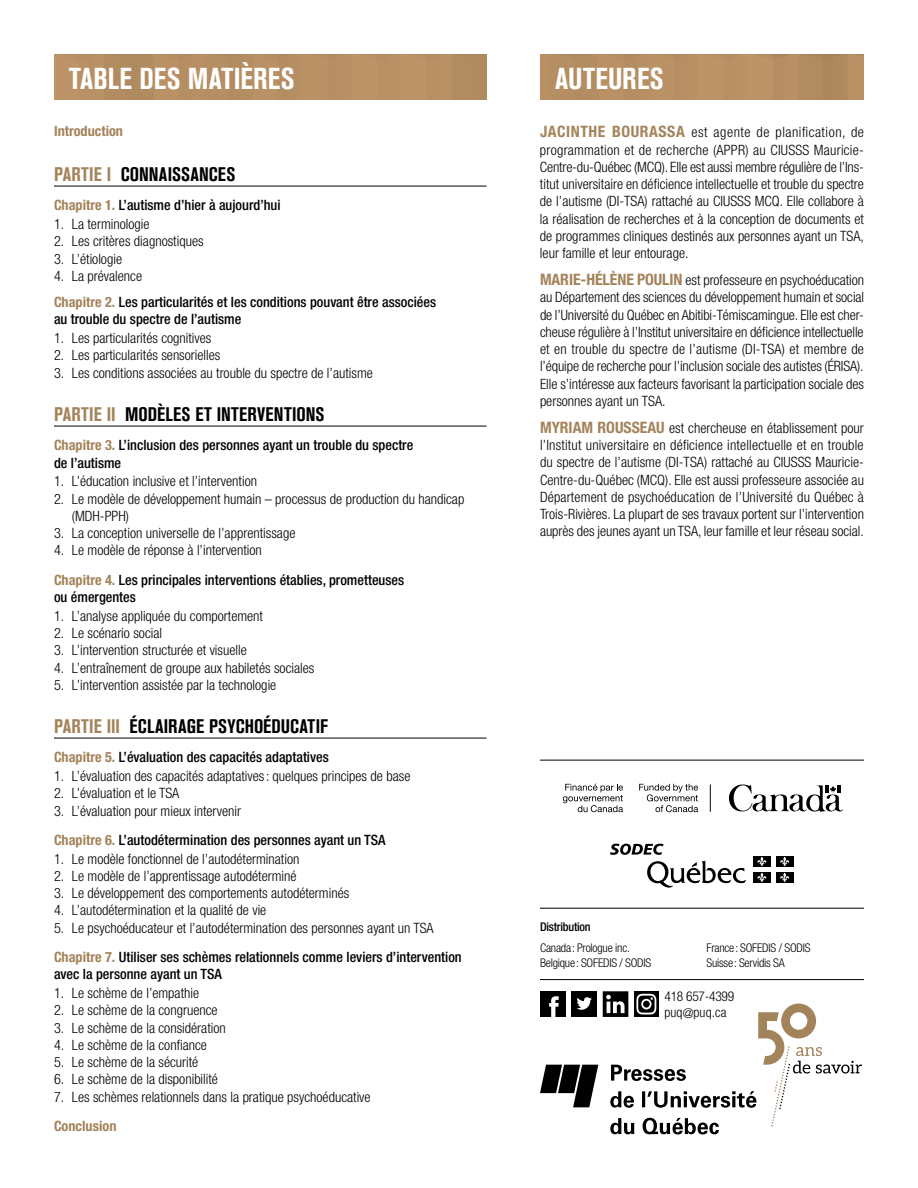
<style>
.page{position:relative;width:918px;height:1188px;background:#fff}
.page>*{position:absolute;margin:0;border:0;box-sizing:border-box;transform-origin:0 0}
.t1{font:700 condensed 30px "Akzidenz Grotesk BE";letter-spacing:.01em;color:#fff}
.t2{font:700 condensed 19.5px "Akzidenz Grotesk BE";letter-spacing:.01em;color:#000}
.t3{font:300 condensed 14.25px/17.2px "Helvetica Neue";color:#000;text-align:justify}
.t4{font:500 condensed 14.25px/29.2px "Helvetica Neue";color:#000}
.t5{font:700 condensed 14.25px "Helvetica Neue";color:#a3835a}
.t6{font:300 condensed 13.5px/15.9px "Helvetica Neue";letter-spacing:-.02em;color:#000}
.t7{font:300 condensed 12px/15px "Helvetica Neue";letter-spacing:-.02em;color:#000}
.t8{font:500 condensed 12px "Helvetica Neue";letter-spacing:-.02em;color:#000}
.s1{color:#a3835a}
.s2{font-weight:700;color:#a3835a}
.s3{font-weight:300}
.s4{font-weight:500}
.s5{font-weight:700;font-size:15.75px;color:#a3835a}
</style>
<div class="page">
<div style="left:54px;top:55px;width:433px;height:45px;background:#b89064"></div>
<div style="left:540px;top:55px;width:324px;height:45px;background:#b78f63"></div>
<hr style="left:540px;top:979px;width:324px;height:1px;background:#000">
<svg style="left:540px;top:991px;width:322px;height:143px"></svg>
<hr style="left:540px;top:908px;width:324px;height:1px;background:#000">
<hr style="left:540px;top:760px;width:324px;height:1px;background:#000">
<svg style="left:729px;top:784px;width:114px;height:28px"></svg>
<svg style="left:563px;top:784px;width:60px;height:28px"></svg>
<svg style="left:639px;top:784px;width:59px;height:28px"></svg>
<svg style="left:710px;top:784px;width:1px;height:28px"></svg>
<svg style="left:647px;top:861px;width:99px;height:27px"></svg>
<div style="left:753px;top:856px;width:18px;height:11px;background:#000"></div>
<svg style="left:757px;top:857px;width:10px;height:9px"></svg>
<div style="left:776px;top:856px;width:17px;height:11px;background:#000"></div>
<svg style="left:780px;top:857px;width:9px;height:9px"></svg>
<div style="left:753px;top:872px;width:18px;height:11px;background:#000"></div>
<svg style="left:757px;top:873px;width:10px;height:9px"></svg>
<div style="left:776px;top:872px;width:17px;height:11px;background:#000"></div>
<svg style="left:780px;top:873px;width:9px;height:9px"></svg>
<svg style="left:610px;top:844px;width:54px;height:11px"></svg>
<hr style="left:54px;top:186px;width:433px;height:1px;background:#000">
<hr style="left:54px;top:426px;width:433px;height:1px;background:#000">
<hr style="left:54px;top:738px;width:433px;height:1px;background:#000">
<h1 class="t1" style="left:69px;top:61px;width:227px">TABLE DES MATIÈRES</h1>
<p class="t5" style="left:54px;top:123px;width:71px">Introduction</p>
<h2 class="t2" style="left:54px;top:163px;width:183px"><span class="s1">PARTIE I</span> CONNAISSANCES</h2>
<p class="t4" style="left:54px;top:191px;width:228px"><span class="s2">Chapitre 1.</span> L’autisme d’hier à aujourd’hui</p>
<p class="t3" style="left:54px;top:215px;width:97px">1. La terminologie</p>
<p class="t3" style="left:54px;top:233px;width:151px">2. Les critères diagnostiques</p>
<p class="t3" style="left:54px;top:250px;width:70px">3. L’étiologie</p>
<p class="t4" style="left:54px;top:263px;width:384px;line-height:26.2px"><span class="s3">4. La prévalence<br></span><span class="s2">Chapitre 2.</span> Les particularités et les conditions pouvant être associées</p>
<p class="t4" style="left:54px;top:305px;width:189px">au trouble du spectre de l’autisme</p>
<p class="t3" style="left:54px;top:329px;width:159px">1. Les particularités cognitives</p>
<p class="t3" style="left:54px;top:347px;width:168px">2. Les particularités sensorielles</p>
<p class="t3" style="left:54px;top:364px;width:320px">3. Les conditions associées au trouble du spectre de l’autisme</p>
<h2 class="t2" style="left:54px;top:403px;width:272px"><span class="s1">PARTIE II</span> MODÈLES ET INTERVENTIONS</h2>
<p class="t4" style="left:54px;top:437px;width:361px;line-height:17.2px"><span class="s2">Chapitre 3.</span> L’inclusion des personnes ayant un trouble du spectre de l’autisme</p>
<p class="t3" style="left:54px;top:473px;width:205px">1. L’éducation inclusive et l’intervention</p>
<p class="t3" style="left:72px;top:490px;width:394px;text-indent:-18px">2. Le modèle de développement humain – processus de production du handicap (MDH-PPH)</p>
<p class="t3" style="left:54px;top:524px;width:243px">3. La conception universelle de l’apprentissage</p>
<p class="t4" style="left:54px;top:536px;width:352px"><span class="s3">4. Le modèle de réponse à l’intervention<br></span><span class="s2">Chapitre 4.</span> Les principales interventions établies, prometteuses</p>
<p class="t4" style="left:54px;top:582px;width:83px">ou émergentes</p>
<p class="t3" style="left:54px;top:607px;width:211px">1. L’analyse appliquée du comportement</p>
<p class="t3" style="left:54px;top:624px;width:110px">2. Le scénario social</p>
<p class="t3" style="left:54px;top:641px;width:194px">3. L’intervention structurée et visuelle</p>
<p class="t3" style="left:54px;top:659px;width:262px">4. L’entraînement de groupe aux habiletés sociales</p>
<p class="t3" style="left:54px;top:676px;width:224px">5. L’intervention assistée par la technologie</p>
<h2 class="t2" style="left:54px;top:715px;width:275px"><span class="s1">PARTIE III</span> ÉCLAIRAGE PSYCHOÉDUCATIF</h2>
<p class="t4" style="left:54px;top:743px;width:276px"><span class="s2">Chapitre 5.</span> L’évaluation des capacités adaptatives</p>
<p class="t3" style="left:54px;top:767px;width:358px">1. L’évaluation des capacités adaptatives: quelques principes de base</p>
<p class="t3" style="left:54px;top:785px;width:127px">2. L’évaluation et le TSA</p>
<p class="t4" style="left:54px;top:796px;width:333px"><span class="s3">3. L’évaluation pour mieux intervenir<br></span><span class="s2">Chapitre 6.</span> L’autodétermination des personnes ayant un TSA</p>
<p class="t3" style="left:54px;top:850px;width:247px">1. Le modèle fonctionnel de l’autodétermination</p>
<p class="t3" style="left:54px;top:867px;width:244px">2. Le modèle de l’apprentissage autodéterminé</p>
<p class="t3" style="left:54px;top:884px;width:297px">3. Le développement des comportements autodéterminés</p>
<p class="t3" style="left:54px;top:902px;width:214px">4. L’autodétermination et la qualité de vie</p>
<p class="t3" style="left:54px;top:913px;width:409px;line-height:29.2px">5. Le psychoéducateur et l’autodétermination des personnes ayant un TSA<br><span class="s2">Chapitre 7.</span> <span class="s4">Utiliser ses schèmes relationnels comme leviers d’intervention</span></p>
<p class="t4" style="left:54px;top:959px;width:169px">avec la personne ayant un TSA</p>
<p class="t3" style="left:54px;top:984px;width:147px">1. Le schème de l’empathie</p>
<p class="t3" style="left:54px;top:1001px;width:165px">2. Le schème de la congruence</p>
<p class="t3" style="left:54px;top:1019px;width:173px">3. Le schème de la considération</p>
<p class="t3" style="left:54px;top:1036px;width:155px">4. Le schème de la confiance</p>
<p class="t3" style="left:54px;top:1053px;width:146px">5. Le schème de la sécurité</p>
<p class="t3" style="left:54px;top:1071px;width:166px">6. Le schème de la disponibilité</p>
<p class="t3" style="left:54px;top:1088px;width:318px">7. Les schèmes relationnels dans la pratique psychoéducative</p>
<p class="t5" style="left:54px;top:1117px;width:64px">Conclusion</p>
<h1 class="t1" style="left:555px;top:61px;width:110px">AUTEURES</h1>
<p class="t3" style="left:540px;top:124px;width:326px"><span class="s5">JACINTHE BOURASSA</span> est agente de planification, de programmation et de recherche (APPR) au CIUSSS Mauricie-Centre-du-Québec (MCQ). Elle est aussi membre régulière de l’Ins&shy;titut universitaire en déficience intellectuelle et trouble du spectre de l’autisme (DI-TSA) rattaché au CIUSSS MCQ. Elle collabore à la réalisation de recherches et à la conception de documents et de programmes cliniques destinés aux personnes ayant un TSA, leur famille et leur entourage.</p>
<p class="t3" style="left:540px;top:271px;width:326px"><span class="s5">MARIE-HÉLÈNE POULIN</span> est professeure en psychoéducation au Département des sciences du développement humain et social de l’Université du Québec en Abitibi-Témiscamingue. Elle est cher&shy;cheuse régulière à l’Institut universitaire en déficience intellectuelle et en trouble du spectre de l’autisme (DI-TSA) et membre de l’équipe de recherche pour l’inclusion sociale des autistes (ÉRISA).<br>Elle s’intéresse aux facteurs favorisant la participation sociale des personnes ayant un TSA.</p>
<p class="t3" style="left:540px;top:419px;width:326px"><span class="s5">MYRIAM ROUSSEAU</span> est chercheuse en établissement pour l’Institut universitaire en déficience intellectuelle et en trouble du spectre de l’autisme (DI-TSA) rattaché au CIUSSS Mauricie-Centre-du-Québec (MCQ). Elle est aussi professeure associée au Département de psychoéducation de l’Université du Québec à Trois-Rivières. La plupart de ses travaux portent sur l’intervention auprès des jeunes ayant un TSA, leur famille et leur réseau social.</p>
<p class="t8" style="left:540px;top:919px;width:52px">Distribution</p>
<p class="t7" style="left:540px;top:940px;width:113px">Canada: Prologue inc.<br>Belgique: SOFEDIS / SODIS</p>
<p class="t7" style="left:706px;top:940px;width:105px">France: SOFEDIS / SODIS<br>Suisse: Servidis SA</p>
<p class="t6" style="left:664px;top:988px;width:71px">418 657-4399 puq@puq.ca</p>
</div>
